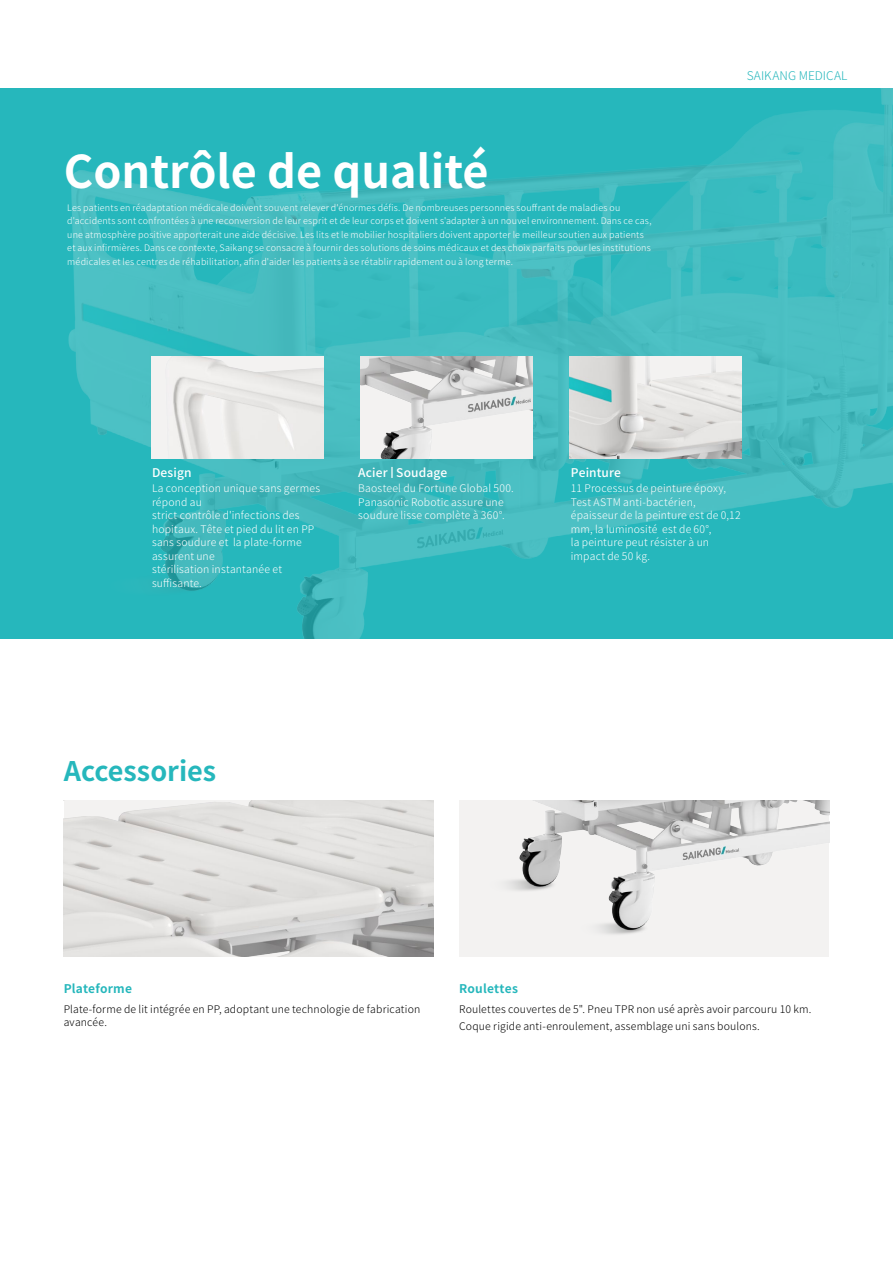
<style>
.page{position:relative;width:893px;height:1263px;background:#fff}
.page>*{position:absolute;margin:0;border:0;box-sizing:border-box;transform-origin:0 0}
.t1{font:700 45px "Noto Sans CJ Ksc";color:#fff}
.t2{font:700 27px "Noto Sans CJ Ksc";color:#26b7bc}
.t3{font:500 12px "Noto Sans CJ Ksc";letter-spacing:.01em;color:#fff}
.t4{font:700 12px "Noto Sans CJ Ksc";letter-spacing:.015em;color:#26b7bc}
.t5{font:300 12px "Noto Sans CJ Ksc";letter-spacing:.015em;color:#26b7bc}
.t6{font:300 10.5px/13.5px "Noto Sans CJ Ksc";letter-spacing:.02em;color:#fff}
.t7{font:300 10.5px/17.7px "Noto Sans CJ Ksc";letter-spacing:.015em;color:#000}
.t8{font:300 9px/13.5px "Noto Sans CJ Ksc";letter-spacing:.025em;color:#fff}
</style>
<div class="page">
<div style="left:0;top:88px;width:893px;height:551px;background:#26b7bc"></div>
<img style="left:68px;top:88px;width:825px;height:551px">
<img style="left:64px;top:801px;width:370px;height:156px">
<div style="left:459px;top:801px;width:370px;height:156px;background:#f3f2f1"></div>
<img style="left:360px;top:356px;width:173px;height:102px">
<img style="left:154px;top:356px;width:169px;height:102px">
<img style="left:570px;top:356px;width:172px;height:102px">
<img style="left:507px;top:801px;width:322px;height:133px">
<h1 class="t1" style="left:64px;top:146px;width:426px">Contrôle de qualité</h1>
<p class="t8" style="left:67px;top:201px;width:586px">Les patients en réadaptation médicale doivent souvent relever d'énormes défis. De nombreuses personnes souffrant de maladies ou d'accidents sont confrontées à une reconversion de leur esprit et de leur corps et doivent s'adapter à un nouvel environnement. Dans ce cas, une atmosphère positive apporterait une aide décisive. Les lits et le mobilier hospitaliers doivent apporter le meilleur soutien aux patients et aux infirmières. Dans ce contexte, Saikang se consacre à fournir des solutions de soins médicaux et des choix parfaits pour les institutions médicales et les centres de réhabilitation, afin d'aider les patients à se rétablir rapidement ou à long terme.</p>
<h3 class="t5" style="left:747px;top:68px;width:61px">Saikang med</h3>
<h3 class="t5" style="left:823px;top:68px;width:26px">ical</h3>
<h3 class="t3" style="left:152px;top:466px;width:41px">Design</h3>
<p class="t6" style="left:152px;top:482px;width:170px">La conception unique sans germes répond au<br>strict contrôle d'infections des hopitaux. Tête et pied du lit en PP sans soudure et la plate-forme assurent une<br>stérilisation instantanée et suffisante.</p>
<h3 class="t3" style="left:358px;top:466px;width:91px">Acier丨Soudage</h3>
<p class="t6" style="left:358px;top:482px;width:157px">Baosteel du Fortune Global 500.<br>Panasonic Robotic assure une soudure lisse complète à 360°.</p>
<h3 class="t3" style="left:571px;top:466px;width:52px">Peinture</h3>
<p class="t6" style="left:571px;top:482px;width:171px">11 Processus de peinture époxy,<br>Test ASTM anti-bactérien, épaisseur de la peinture est de 0,12 mm, la luminosité est de 60°,<br>la peinture peut résister à un impact de 50 kg.</p>
<h2 class="t2" style="left:64px;top:755px;width:154px">Accessories</h2>
<h3 class="t4" style="left:64px;top:981px;width:70px">Plateforme</h3>
<p class="t7" style="left:64px;top:1002px;width:358px;line-height:13.5px">Plate-forme de lit intégrée en PP, adoptant une technologie de fabrication avancée.</p>
<h3 class="t4" style="left:459px;top:981px;width:60px">Roulettes</h3>
<p class="t7" style="left:459px;top:1000px;width:163px">Roulettes couvertes de 5". Pneu TPR</p>
<p class="t7" style="left:459px;top:1000px;width:354px;text-indent:177px">non usé après avoir parcouru 10 km.<br>Coque rigide anti-enroulement, assemblage uni sans boulons.</p>
</div>
